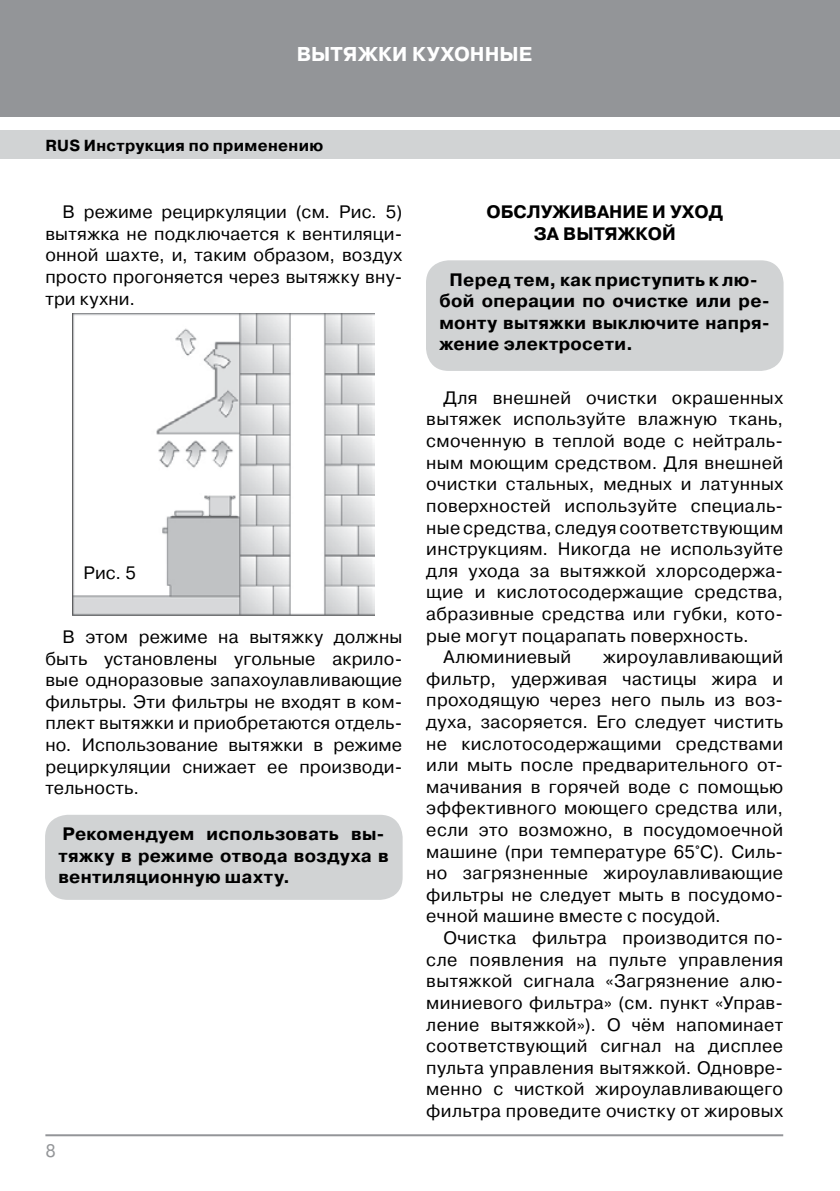
<style>
.page{position:relative;width:840px;height:1191px;background:#fff}
.page>*{position:absolute;margin:0;border:0;box-sizing:border-box;transform-origin:0 0}
.t1{font:700 20px "Pragmatica C";letter-spacing:.005em;color:#fff}
.t2{font:18px/21.6px "Pragmatica C";letter-spacing:.02em;color:#000;text-align:justify}
.t3{font:700 18px/21.6px "Pragmatica C";letter-spacing:.015em;color:#000}
.t4{font:18px "Pragmatica C";color:#939598}
.t5{font:700 16px "Pragmatica C";letter-spacing:.02em;color:#000}
</style>
<div class="page">
<div style="left:0;top:0;width:839px;height:116px;background:#939598"></div>
<div style="left:0;top:130px;width:839px;height:29px;background:#d1d3d4"></div>
<hr style="left:45px;top:1134px;width:737px;height:2px;background:#939598">
<hr style="left:839px;top:0;width:1px;height:116px;background:#939598">
<img style="left:73px;top:314px;width:302px;height:301px">
<div style="left:45px;top:814px;width:357px;height:86px;background:#d1d3d4;border-radius:23px"></div>
<div style="left:426px;top:260px;width:357px;height:111px;background:#d1d3d4;border-radius:23px"></div>
<p class="t1" style="left:296px;top:43px;width:236px">ВЫТЯЖКИ КУХОННЫЕ</p>
<p class="t5" style="left:45px;top:136px;width:279px">RUS Инструкция по применению</p>
<p class="t2" style="left:45px;top:201px;width:358px;text-indent:17px">В режиме рециркуляции (см. Рис. 5) вытяжка не подключается к вентиляци&shy;онной шахте, и, таким образом, воздух просто прогоняется через вытяжку вну&shy;три кухни.</p>
<p class="t2" style="left:83px;top:562px;width:54px">Рис. 5</p>
<p class="t2" style="left:45px;top:626px;width:358px;text-indent:17px">В этом режиме на вытяжку должны быть установлены угольные акрило&shy;вые одноразовые запахоулавливающие фильтры. Эти фильтры не входят в ком&shy;плект вытяжки и приобретаются отдель&shy;но. Использование вытяжки в режиме рециркуляции снижает ее производи&shy;тельность.</p>
<p class="t3" style="left:58px;top:823px;width:331px">Рекомендуем использовать вы&shy;тяжку в режиме отвода воздуха в вентиляционную шахту.</p>
<p class="t4" style="left:45px;top:1140px;width:12px">8</p>
<p class="t3" style="left:486px;top:201px;width:238px;text-align:center">ОБСЛУЖИВАНИЕ И УХОД<br>ЗА ВЫТЯЖКОЙ</p>
<p class="t3" style="left:439px;top:269px;width:332px;text-indent:10px">Перед тем, как приступить к лю&shy;бой операции по очистке или ре&shy;монту вытяжки выключите напря&shy;жение электросети.</p>
<p class="t2" style="left:443px;top:387px;width:341px">Для внешней очистки окрашенных</p>
<p class="t2" style="left:426px;top:408px;width:358px">вытяжек используйте влажную ткань,</p>
<p class="t2" style="left:426px;top:430px;width:358px">смоченную в теплой воде с нейтраль-</p>
<p class="t2" style="left:426px;top:452px;width:358px">ным моющим средством. Для внешней</p>
<p class="t2" style="left:426px;top:473px;width:358px">очистки стальных, медных и латунных</p>
<p class="t2" style="left:426px;top:495px;width:358px">поверхностей используйте специаль-</p>
<p class="t2" style="left:426px;top:516px;width:358px">ные средства, следуя соответствующим</p>
<p class="t2" style="left:426px;top:538px;width:358px">инструкциям. Никогда не используйте</p>
<p class="t2" style="left:426px;top:560px;width:358px">для ухода за вытяжкой хлорсодержа-</p>
<p class="t2" style="left:426px;top:581px;width:358px">щие и кислотосодержащие средства,</p>
<p class="t2" style="left:426px;top:603px;width:358px">абразивные средства или губки, кото-</p>
<p class="t2" style="left:426px;top:624px;width:323px">рые могут поцарапать поверхность.</p>
<p class="t2" style="left:443px;top:646px;width:129px">Алюминиевый</p>
<p class="t2" style="left:426px;top:646px;width:358px;text-indent:177px">жироулавливающий фильтр, удерживая частицы жира и проходящую через него пыль из воз&shy;духа, засоряется. Его следует чистить не кислотосодержащими средствами или мыть после предварительного от&shy;мачивания в горячей воде с помощью эффективного моющего средства или, если это возможно, в посудомоечной машине (при температуре 65°С). Силь&shy;но загрязненные жироулавливающие фильтры не следует мыть в посудомо&shy;ечной машине вместе с посудой.</p>
<p class="t2" style="left:426px;top:927px;width:358px;text-indent:17px">Очистка фильтра производится по&shy;сле появления на пульте управления вытяжкой сигнала «Загрязнение алю&shy;миниевого фильтра» (см. пункт «Управ&shy;ление вытяжкой»). О чём напоминает соответствующий сигнал на дисплее пульта управления вытяжкой. Одновре&shy;менно с чисткой жироулавливающего фильтра проведите очистку от жировых</p>
</div>
